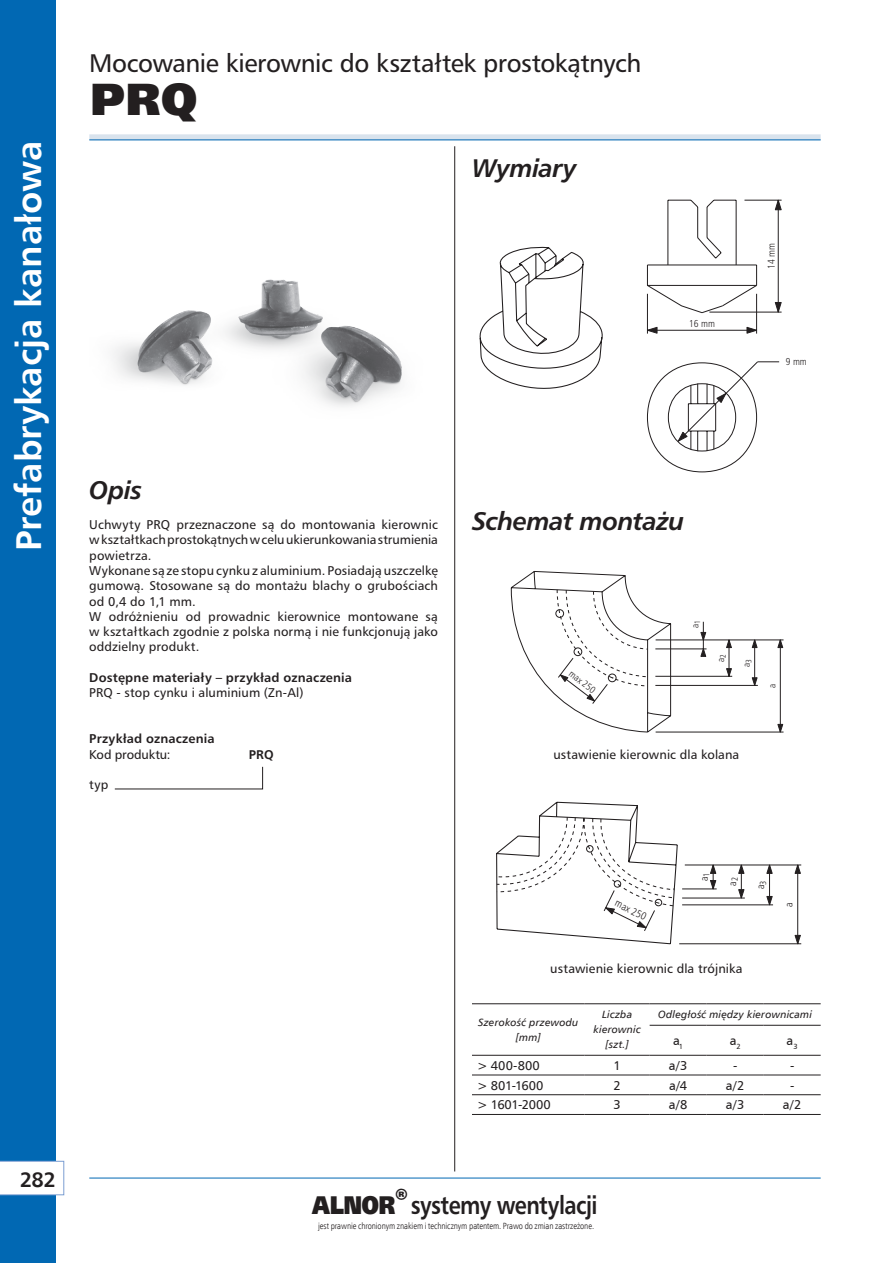
<style>
.page{position:relative;width:893px;height:1263px;background:#fff}
.page>*{position:absolute;margin:0;border:0;box-sizing:border-box;transform-origin:0 0}
.dzial_-_symbol_p{font:900 45px "Humanist 777 TL";color:#231f20}
.t1{font:36px "Humanist 777 TL Bold B";color:#fff}
.dzial{font:25.5px "Humanist 777 TL";letter-spacing:-.02em;color:#231f20}
.Nagłówki_-_bold_ital{font:italic 700 25.5px "Humanist 777 TL";letter-spacing:-.02em;color:#231f20}
.t2{font:700 25.5px "Humanist 777 TL";letter-spacing:-.025em;color:#231f20;scale:.85 1}
.t3{font:21px "Humanist 777 TL Bold B";color:#231f20}
.tekst_8_5pt{font:12.75px/15.3px "Humanist 777 TL";letter-spacing:.005em;color:#231f20;text-align:justify}
.TABELKA_-_DOL{font:12.75px "Humnst 777 EU Normal";color:#231f20}
.tekst_8_5pt-2{font:700 12.75px "Humanist 777 TL";letter-spacing:.01em;color:#231f20}
.tekst_8_5pt-3{font:12.75px "Humanist 777 TL Bold B";color:#231f20}
.tabela_DN_Italic{font:10.5px/15px "Humanist 777 TL Italic B";letter-spacing:.02em;color:#231f20;text-align:center}
.t4{font:10.5px "Humnst 777 Lt Cn EU Normal";color:#231f20}
.t5{font:10.05px "Humnst 777 Lt Cn EU Normal";color:#231f20}
.t6{font:9.6px "Humnst 777 Lt Cn EU Normal";color:#231f20}
.t7{font:9px "Humnst 777 Lt Cn EU Normal";letter-spacing:-.01em;color:#231f20}
.s1{font-weight:900}
</style>
<div class="page">
<div style="left:0;top:0;width:55px;height:1263px;background:#0168b3"></div>
<div style="left:89px;top:134px;width:732px;height:6px;background:#d9e3ed"></div>
<hr style="left:89px;top:140px;width:732px;height:1px;background:#0168b3">
<hr style="left:89px;top:1178px;width:732px;height:1px;background:#0168b3">
<hr style="left:454px;top:146px;width:1px;height:1025px;background:#231f20">
<svg style="left:0;top:1161px;width:64px;height:34px;background:#f7f9fc"></svg>
<img style="left:112px;top:279px;width:290px;height:128px">
<svg style="left:646px;top:199px;width:112px;height:115px"></svg>
<svg style="left:479px;top:246px;width:124px;height:143px"></svg>
<svg style="left:677px;top:361px;width:103px;height:90px"></svg>
<hr style="left:744px;top:200px;width:38px;height:1px;background:#231f20">
<hr style="left:709px;top:312px;width:73px;height:1px;background:#231f20">
<hr style="left:778px;top:200px;width:1px;height:112px;background:#231f20">
<svg style="left:775px;top:199px;width:7px;height:11px"></svg>
<svg style="left:775px;top:302px;width:7px;height:11px"></svg>
<hr style="left:647px;top:294px;width:1px;height:40px;background:#231f20">
<hr style="left:756px;top:294px;width:1px;height:40px;background:#231f20">
<hr style="left:647px;top:330px;width:110px;height:1px;background:#231f20">
<svg style="left:646px;top:327px;width:12px;height:7px"></svg>
<svg style="left:746px;top:327px;width:12px;height:7px"></svg>
<svg style="left:510px;top:571px;width:273px;height:162px"></svg>
<svg style="left:496px;top:801px;width:306px;height:144px"></svg>
<hr style="left:650px;top:1055px;width:57px;height:1px;background:#231f20">
<hr style="left:707px;top:1055px;width:57px;height:1px;background:#231f20">
<hr style="left:764px;top:1055px;width:57px;height:1px;background:#231f20">
<hr style="left:472px;top:1075px;width:113px;height:1px;background:#231f20">
<hr style="left:585px;top:1075px;width:65px;height:1px;background:#231f20">
<hr style="left:650px;top:1075px;width:57px;height:1px;background:#231f20">
<hr style="left:707px;top:1075px;width:57px;height:1px;background:#231f20">
<hr style="left:764px;top:1075px;width:57px;height:1px;background:#231f20">
<hr style="left:472px;top:1094px;width:113px;height:1px;background:#231f20">
<hr style="left:585px;top:1094px;width:65px;height:1px;background:#231f20">
<hr style="left:650px;top:1094px;width:57px;height:1px;background:#231f20">
<hr style="left:707px;top:1094px;width:57px;height:1px;background:#231f20">
<hr style="left:764px;top:1094px;width:57px;height:1px;background:#231f20">
<hr style="left:472px;top:1114px;width:113px;height:1px;background:#231f20">
<hr style="left:585px;top:1114px;width:65px;height:1px;background:#231f20">
<hr style="left:650px;top:1114px;width:57px;height:1px;background:#231f20">
<hr style="left:707px;top:1114px;width:57px;height:1px;background:#231f20">
<hr style="left:764px;top:1114px;width:57px;height:1px;background:#231f20">
<hr style="left:650px;top:1003px;width:57px;height:1px;background:#231f20">
<hr style="left:707px;top:1003px;width:57px;height:1px;background:#231f20">
<hr style="left:764px;top:1003px;width:57px;height:1px;background:#231f20">
<hr style="left:472px;top:1003px;width:113px;height:1px;background:#231f20">
<hr style="left:585px;top:1003px;width:65px;height:1px;background:#231f20">
<hr style="left:472px;top:1055px;width:113px;height:1px;background:#231f20">
<hr style="left:585px;top:1055px;width:65px;height:1px;background:#231f20">
<hr style="left:650px;top:1025px;width:57px;height:1px;background:#231f20">
<hr style="left:707px;top:1025px;width:57px;height:1px;background:#231f20">
<hr style="left:764px;top:1025px;width:57px;height:1px;background:#231f20">
<svg style="left:114px;top:766px;width:149px;height:23px"></svg>
<h2 class="t1" style="left:5px;top:551px;width:412px;rotate:-90deg">Prefabrykacja kanałowa</h2>
<h3 class="t3" style="left:20px;top:1166px;width:37px">282</h3>
<p class="dzial" style="left:89px;top:47px;width:554px">Mocowanie kierownic do kształtek prostokątnych</p>
<p class="dzial_-_symbol_p" style="left:90px;top:68px;width:109px">PRQ</p>
<p class="Nagłówki_-_bold_ital" style="left:472px;top:151px;width:106px">Wymiary</p>
<p class="t5" style="left:689px;top:317px;width:27px">16 mm</p>
<p class="t5" style="left:765px;top:269px;width:27px;rotate:-90deg">14 mm</p>
<p class="t5" style="left:786px;top:355px;width:23px">9 mm</p>
<p class="Nagłówki_-_bold_ital" style="left:89px;top:473px;width:54px">Opis</p>
<p class="tekst_8_5pt" style="left:89px;top:516px;width:350px">Uchwyty PRQ przeznaczone są do montowania kierownic w kształtkach prostokątnych w celu ukierunkowania strumienia powietrza.</p>
<p class="tekst_8_5pt" style="left:89px;top:562px;width:350px">Wykonane są ze stopu cynku z aluminium. Posiadają uszczelkę gumową. Stosowane są do montażu blachy o grubościach od 0,4 do 1,1 mm.</p>
<p class="tekst_8_5pt" style="left:89px;top:608px;width:350px">W odróżnieniu od prowadnic kierownice montowane są w kształtkach zgodnie z polska normą i nie funkcjonują jako oddzielny produkt.</p>
<p class="tekst_8_5pt-2" style="left:89px;top:669px;width:264px">Dostępne materiały – przykład oznaczenia</p>
<p class="tekst_8_5pt" style="left:89px;top:685px;width:216px">PRQ - stop cynku i aluminium (Zn-Al)</p>
<p class="tekst_8_5pt-2" style="left:89px;top:731px;width:127px">Przykład oznaczenia</p>
<p class="tekst_8_5pt" style="left:89px;top:746px;width:83px">Kod produktu:</p>
<p class="tekst_8_5pt-3" style="left:249px;top:746px;width:26px">PRQ</p>
<p class="tekst_8_5pt" style="left:89px;top:777px;width:21px">typ</p>
<p class="Nagłówki_-_bold_ital" style="left:472px;top:505px;width:214px">Schemat montażu</p>
<p class="t6" style="left:574px;top:668px;width:32px;rotate:37deg">max 250</p>
<p class="t6" style="left:689px;top:628px;width:10px;rotate:-90deg">a<sub>1</sub></p>
<p class="t6" style="left:715px;top:662px;width:10px;rotate:-90deg">a<sub>2</sub></p>
<p class="t6" style="left:741px;top:667px;width:10px;rotate:-90deg">a<sub>3</sub></p>
<p class="t6" style="left:766px;top:688px;width:6px;rotate:-90deg">a</p>
<p class="tekst_8_5pt" style="left:553px;top:746px;width:188px">ustawienie kierownic dla kolana</p>
<p class="t4" style="left:619px;top:896px;width:35px;rotate:26deg">max 250</p>
<p class="t4" style="left:698px;top:881px;width:10px;rotate:-90deg">a<sub>1</sub></p>
<p class="t4" style="left:726px;top:886px;width:10px;rotate:-90deg">a<sub>2</sub></p>
<p class="t4" style="left:754px;top:889px;width:10px;rotate:-90deg">a<sub>3</sub></p>
<p class="tekst_8_5pt" style="left:550px;top:960px;width:194px">ustawienie kierownic dla trójnika</p>
<p class="t4" style="left:782px;top:907px;width:6px;rotate:-90deg">a</p>
<p class="tabela_DN_Italic" style="left:478px;top:1014px;width:102px">Szerokość przewodu [mm]</p>
<p class="tabela_DN_Italic" style="left:602px;top:1007px;width:32px">Liczba</p>
<p class="tabela_DN_Italic" style="left:593px;top:1022px;width:49px">kierownic</p>
<p class="tabela_DN_Italic" style="left:605px;top:1037px;width:25px">[szt.]</p>
<p class="tabela_DN_Italic" style="left:658px;top:1007px;width:155px">Odległość między kierownicami</p>
<p class="TABELKA_-_DOL" style="left:673px;top:1033px;width:12px">a<sub>1</sub></p>
<p class="TABELKA_-_DOL" style="left:730px;top:1033px;width:12px">a<sub>2</sub></p>
<p class="TABELKA_-_DOL" style="left:787px;top:1033px;width:13px">a<sub>3</sub></p>
<p class="TABELKA_-_DOL" style="left:477px;top:1057px;width:64px">&gt; 400-800</p>
<p class="TABELKA_-_DOL" style="left:613px;top:1057px;width:9px">1</p>
<p class="TABELKA_-_DOL" style="left:669px;top:1057px;width:20px">a/3</p>
<p class="TABELKA_-_DOL" style="left:733px;top:1057px;width:6px">-</p>
<p class="TABELKA_-_DOL" style="left:790px;top:1057px;width:6px">-</p>
<p class="TABELKA_-_DOL" style="left:477px;top:1077px;width:68px">&gt; 801-1600</p>
<p class="TABELKA_-_DOL" style="left:613px;top:1077px;width:9px">2</p>
<p class="TABELKA_-_DOL" style="left:669px;top:1077px;width:19px">a/4</p>
<p class="TABELKA_-_DOL" style="left:726px;top:1077px;width:20px">a/2</p>
<p class="TABELKA_-_DOL" style="left:790px;top:1077px;width:6px">-</p>
<p class="TABELKA_-_DOL" style="left:477px;top:1097px;width:75px">&gt; 1601-2000</p>
<p class="TABELKA_-_DOL" style="left:613px;top:1097px;width:9px">3</p>
<p class="TABELKA_-_DOL" style="left:669px;top:1097px;width:20px">a/8</p>
<p class="TABELKA_-_DOL" style="left:726px;top:1097px;width:20px">a/3</p>
<p class="TABELKA_-_DOL" style="left:783px;top:1097px;width:20px">a/2</p>
<h3 class="t2" style="left:312px;top:1189px;width:337px"><span class="s1">ALNOR</span><sup>®</sup> systemy wentylacji</h3>
<p class="t7" style="left:318px;top:1221px;width:277px">jest prawnie chronionym znakiem i technicznym patentem. Prawo do zmian zastrzeżone.</p>
</div>
